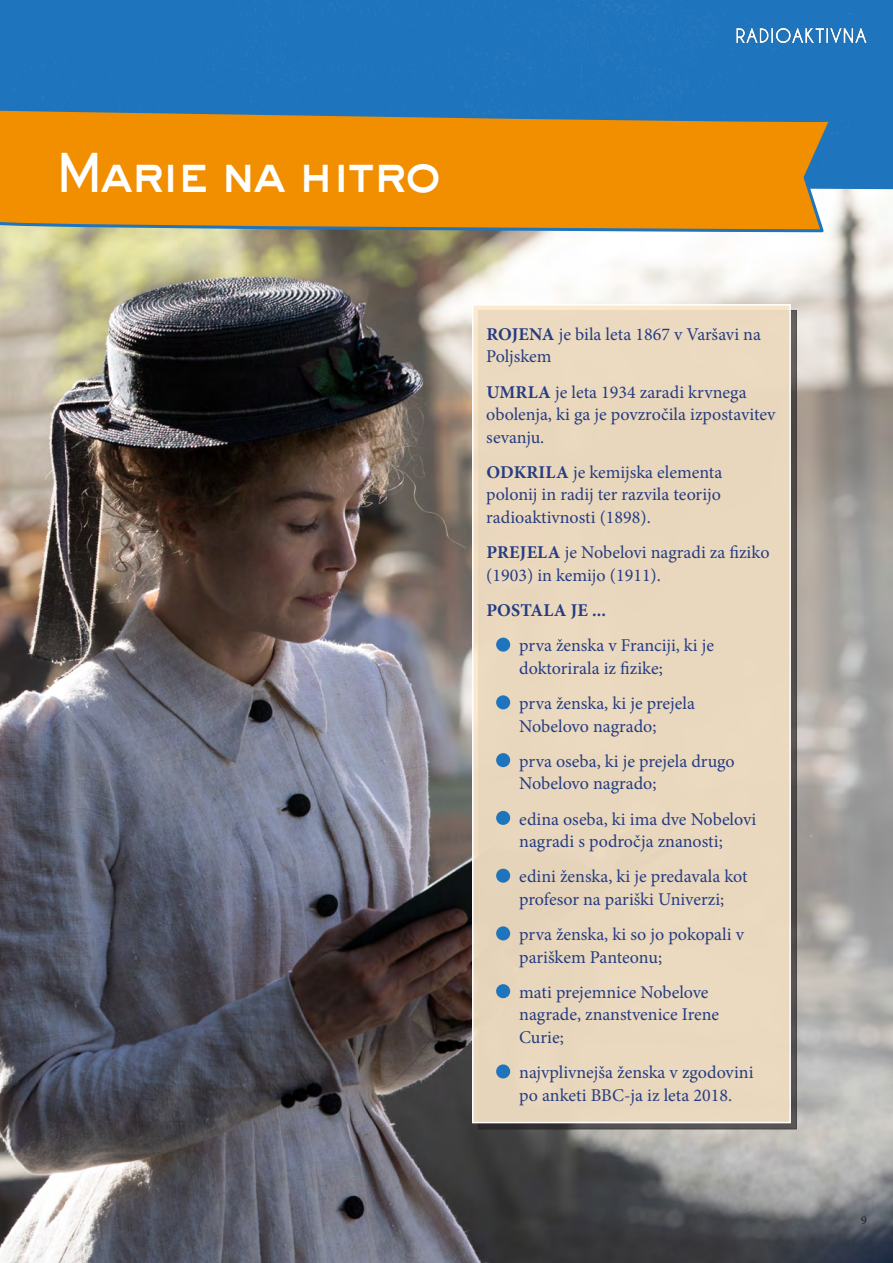
<style>
.page{position:relative;width:893px;height:1263px;background:#fff}
.page>*{position:absolute;margin:0;border:0;box-sizing:border-box;transform-origin:0 0}
.Titles_-_Sackers{font:800 52.5px "Sackers Gothic Std";letter-spacing:-.08em;color:#fff;scale:.92 1}
.Body{font:18px/22.5px "Minion Pro";color:#253c82}
.Body-2{font:700 18px "Minion Pro";letter-spacing:.01em;color:#253c82}
.t1{font:12px "Minion Pro";color:#231f20}
.s1{font-weight:700}
</style>
<div class="page">
<img style="left:0;top:189px;width:893px;height:1074px">
<div style="left:0;top:0;width:893px;height:189px;background:#1e74bd"></div>
<div style="left:478px;top:310px;width:319px;height:819px;background:#231f20;opacity:.75"></div>
<div style="left:473px;top:305px;width:317px;height:817px;background:#ead8be"></div>
<div style="left:472px;top:304px;width:319px;height:819px;border:2px solid #fff"></div>
<div style="left:496px;top:638px;width:14px;height:14px;background:#1e74bd;border-radius:50%"></div>
<div style="left:496px;top:695px;width:14px;height:14px;background:#1e74bd;border-radius:50%"></div>
<div style="left:496px;top:753px;width:14px;height:14px;background:#1e74bd;border-radius:50%"></div>
<div style="left:496px;top:811px;width:14px;height:14px;background:#1e74bd;border-radius:50%"></div>
<div style="left:496px;top:869px;width:14px;height:14px;background:#1e74bd;border-radius:50%"></div>
<div style="left:496px;top:926px;width:14px;height:14px;background:#1e74bd;border-radius:50%"></div>
<div style="left:496px;top:984px;width:14px;height:14px;background:#1e74bd;border-radius:50%"></div>
<div style="left:496px;top:1064px;width:14px;height:14px;background:#1e74bd;border-radius:50%"></div>
<svg style="left:0;top:106px;width:835px;height:144px;background:#d4942e"></svg>
<img style="left:736px;top:26px;width:131px;height:19px">
<p class="Titles_-_Sackers" style="left:54px;top:137px;width:424px">Marie na hitro</p>
<p class="Body" style="left:486px;top:323px;width:276px"><span class="s1">ROJENA</span> je bila leta 1867 v Varšavi na<br>Poljskem</p>
<p class="Body" style="left:486px;top:381px;width:291px"><span class="s1">UMRLA</span> je leta 1934 zaradi krvnega obolenja, ki ga je povzročila izpostavitev sevanju.</p>
<p class="Body" style="left:486px;top:461px;width:238px;text-align:justify"><span class="s1">ODKRILA</span> je kemijska elementa polonij in radij ter razvila teorijo radioaktivnosti (1898).</p>
<p class="Body" style="left:486px;top:541px;width:285px"><span class="s1">PREJELA</span> je Nobelovi nagradi za fiziko (1903) in kemijo (1911).</p>
<p class="Body-2" style="left:486px;top:597px;width:121px">POSTALA JE ...</p>
<p class="Body" style="left:519px;top:634px;width:196px">prva ženska v Franciji, ki je doktorirala iz fizike;</p>
<p class="Body" style="left:519px;top:692px;width:177px">prva ženska, ki je prejela<br>Nobelovo nagrado;</p>
<p class="Body" style="left:519px;top:750px;width:217px">prva oseba, ki je prejela drugo<br>Nobelovo nagrado;</p>
<p class="Body" style="left:519px;top:808px;width:238px">edina oseba, ki ima dve Nobelovi nagradi s področja znanosti;</p>
<p class="Body" style="left:519px;top:865px;width:230px">edini ženska, ki je predavala kot profesor na pariški Univerzi;</p>
<p class="Body" style="left:519px;top:923px;width:226px">prva ženska, ki so jo pokopali v pariškem Panteonu;</p>
<p class="Body" style="left:519px;top:981px;width:202px">mati prejemnice Nobelove nagrade, znanstvenice Irene<br>Curie;</p>
<p class="Body" style="left:519px;top:1061px;width:236px">najvplivnejša ženska v zgodovini po anketi BBC-ja iz leta 2018.</p>
<p class="t1" style="left:861px;top:1212px;width:7px">9</p>
</div>
